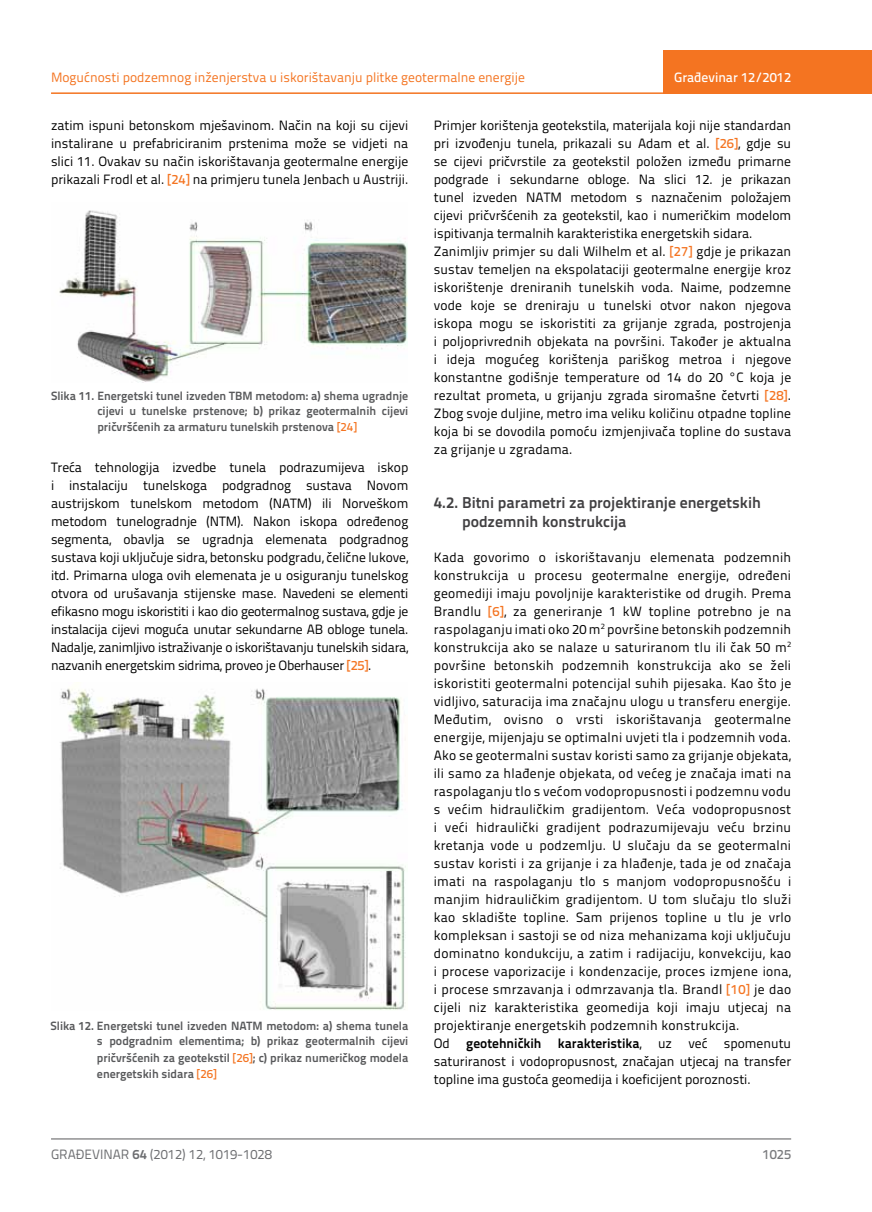
<style>
.page{position:relative;width:872px;height:1212px;background:#fff}
.page>*{position:absolute;margin:0;border:0;box-sizing:border-box;transform-origin:0 0}
.t1{font:700 15.75px/19.5px "Titillium Text 22 L";color:#414042}
.t2{font:13.5px/18px "Titillium Text 22 L";letter-spacing:.02em;color:#000;text-align:justify}
.t3{font:13.5px "Titillium Text 22 L";color:#f47421}
.t4{font:13.5px "Titillium Text 22 L";color:#6d6e71}
.t5{font:500 13.5px "Titillium Text 22 L";color:#fff}
.t6{font:500 13.5px "Titillium Text 22 L";color:#797a7d}
.t7{font:700 12px/15px "Titillium Text 22 L";color:#58595b;text-align:right}
.s1{font-weight:500;color:#f47421}
.s2{font-weight:700}
</style>
<div class="page">
<hr style="left:51px;top:92px;width:821px;height:2px;background:#f47421">
<div style="left:663px;top:50px;width:209px;height:44px;background:#f47421"></div>
<hr style="left:51px;top:1139px;width:740px;height:1px;background:#58595b">
<img style="left:59px;top:210px;width:348px;height:172px">
<img style="left:60px;top:688px;width:346px;height:322px">
<p class="t3" style="left:51px;top:68px;width:475px">Mogućnosti podzemnog inženjerstva u iskorištavanju plitke geotermalne energije</p>
<p class="t2" style="left:51px;top:115px;width:359px">zatim ispuni betonskom mješavinom. Način na koji su cijevi instalirane u prefabriciranim prstenima može se vidjeti na slici 11. Ovakav su način iskorištavanja geotermalne energije prikazali Frodl et al. <span class="s1">[24]</span> na primjeru tunela Jenbach u Austriji.</p>
<p class="t5" style="left:674px;top:67px;width:118px">Građevinar 12/2012</p>
<p class="t2" style="left:434px;top:115px;width:359px;text-align:left">Primjer korištenja geotekstila, materijala koji nije standardan pri izvođenju tunela, prikazali su Adam et al. <span class="s1">[26]</span>, gdje su se cijevi pričvrstile za geotekstil položen između primarne podgrade i sekundarne obloge. Na slici 12. je prikazan tunel izveden NATM metodom s naznačenim položajem cijevi pričvršćenih za geotekstil, kao i numeričkim modelom ispitivanja termalnih karakteristika energetskih sidara.<br>Zanimljiv primjer su dali Wilhelm et al. <span class="s1">[27]</span> gdje je prikazan sustav temeljen na ekspolataciji geotermalne energije kroz iskorištenje dreniranih tunelskih voda. Naime, podzemne vode koje se dreniraju u tunelski otvor nakon njegova iskopa mogu se iskoristiti za grijanje zgrada, postrojenja i poljoprivrednih objekata na površini. Također je aktualna i ideja mogućeg korištenja pariškog metroa i njegove konstantne godišnje temperature od 14 do 20 °C koja je rezultat prometa, u grijanju zgrada siromašne četvrti <span class="s1">[28]</span>.<br>Zbog svoje duljine, metro ima veliku količinu otpadne topline koja bi se dovodila pomoću izmjenjivača topline do sustava za grijanje u zgradama.</p>
<p class="t1" style="left:462px;top:492px;width:300px;text-indent:-28px">4.2. Bitni parametri za projektiranje energetskih podzemnih konstrukcija</p>
<p class="t2" style="left:434px;top:547px;width:359px;text-align:left">Kada govorimo o iskorištavanju elemenata podzemnih konstrukcija u procesu geotermalne energije, određeni geomediji imaju povoljnije karakteristike od drugih. Prema Brandlu <span class="s1">[6]</span>, za generiranje 1 kW topline potrebno je na raspolaganju imati oko 20 m<sup>2</sup> površine betonskih podzemnih konstrukcija ako se nalaze u saturiranom tlu ili čak 50 m<sup>2 </sup>površine betonskih podzemnih konstrukcija ako se želi iskoristiti geotermalni potencijal suhih pijesaka. Kao što je vidljivo, saturacija ima značajnu ulogu u transferu energije.<br>Međutim, ovisno o vrsti iskorištavanja geotermalne energije, mijenjaju se optimalni uvjeti tla i podzemnih voda.<br>Ako se geotermalni sustav koristi samo za grijanje objekata, ili samo za hlađenje objekata, od većeg je značaja imati na raspolaganju tlo s većom vodopropusnosti i podzemnu vodu s većim hidrauličkim gradijentom. Veća vodopropusnost i veći hidraulički gradijent podrazumijevaju veću brzinu kretanja vode u podzemlju. U slučaju da se geotermalni sustav koristi i za grijanje i za hlađenje, tada je od značaja imati na raspolaganju tlo s manjom vodopropusnošću i manjim hidrauličkim gradijentom. U tom slučaju tlo služi kao skladište topline. Sam prijenos topline u tlu je vrlo kompleksan i sastoji se od niza mehanizama koji uključuju dominatno kondukciju, a zatim i radijaciju, konvekciju, kao i procese vaporizacije i kondenzacije, proces izmjene iona, i procese smrzavanja i odmrzavanja tla. Brandl <span class="s1">[10]</span> je dao cijeli niz karakteristika geomedija koji imaju utjecaj na projektiranje energetskih podzemnih konstrukcija.<br>Od <span class="s2">geotehničkih karakteristika</span>, uz već spomenutu saturiranost i vodopropusnost, značajan utjecaj na transfer topline ima gustoća geomedija i koeficijent poroznosti.</p>
<p class="t7" style="left:51px;top:387px;width:359px">Slika 11. Energetski tunel izveden TBM metodom: a) shema ugradnje cijevi u tunelske prstenove; b) prikaz geotermalnih cijevi</p>
<p class="t7" style="left:97px;top:419px;width:261px">pričvršćenih za armaturu tunelskih prstenova <span class="s1">[24]</span></p>
<p class="t2" style="left:51px;top:457px;width:359px">Treća tehnologija izvedbe tunela podrazumijeva iskop i instalaciju tunelskoga podgradnog sustava Novom austrijskom tunelskom metodom (NATM) ili Norveškom metodom tunelogradnje (NTM). Nakon iskopa određenog segmenta, obavlja se ugradnja elemenata podgradnog sustava koji uključuje sidra, betonsku podgradu, čelične lukove, itd. Primarna uloga ovih elemenata je u osiguranju tunelskog otvora od urušavanja stijenske mase. Navedeni se elementi efikasno mogu iskoristiti i kao dio geotermalnog sustava, gdje je instalacija cijevi moguća unutar sekundarne AB obloge tunela.<br>Nadalje, zanimljivo istraživanje o iskorištavanju tunelskih sidara, nazvanih energetskim sidrima, proveo je Oberhauser <span class="s1">[25]</span>.</p>
<p class="t7" style="left:51px;top:1018px;width:359px">Slika 12. Energetski tunel izveden NATM metodom: a) shema tunela s podgradnim elementima; b) prikaz geotermalnih cijevi</p>
<p class="t7" style="left:97px;top:1048px;width:313px;line-height:16.5px;text-align:left">pričvršćenih za geotekstil <span class="s1">[26]</span>; c) prikaz numeričkog modela energetskih sidara <span class="s1">[26]</span></p>
<p class="t4" style="left:51px;top:1144px;width:222px">GRAĐEVINAR <span class="s2">64</span> (2012) 12, 1019-1028</p>
<p class="t6" style="left:762px;top:1144px;width:30px">1025</p>
</div>
